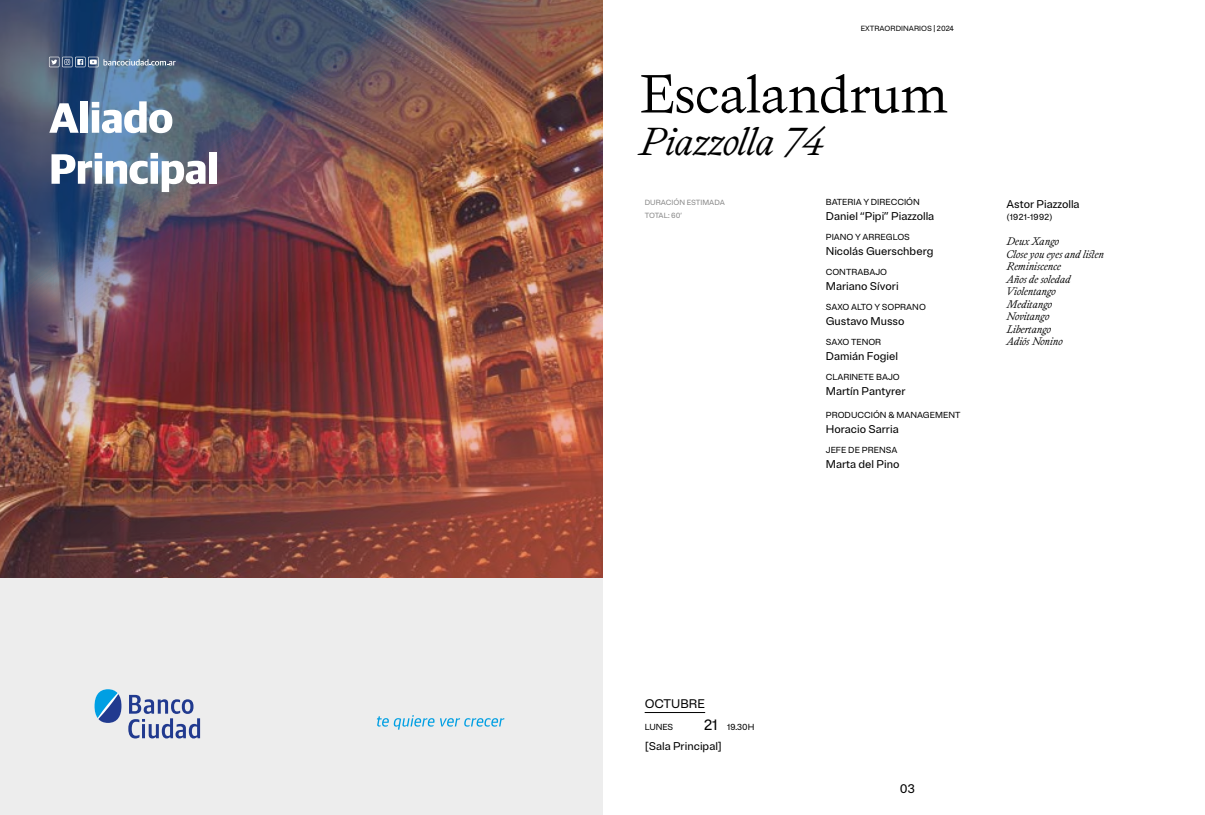
<style>
.page{position:relative;width:1205px;height:815px;background:#fff}
.page>*{position:absolute;margin:0;border:0;box-sizing:border-box;transform-origin:0 0}
.t1{font:300 55px "Colon Serif";letter-spacing:-.015em;color:#000}
.t2{font:italic 300 40px "Colon Serif";letter-spacing:-.015em;color:#000}
.t3{font:12.5px "Brut Grotesque";color:#000}
.t4{font:11.25px "Brut Grotesque";color:#000}
.t5{font:italic 300 11.25px/12.5px "Colon Serif";color:#000}
.t6{font:8.75px "Brut Grotesque";color:#000}
.t7{font:8.75px "Brut Grotesque";letter-spacing:.025em;color:#000}
.t8{font:7.5px/12.5px "Brut Grotesque";color:#878787}
.t9{font:7.5px "Brut Grotesque";color:#000}
.s1{font-size:15px}
</style>
<div class="page">
<img style="left:0;top:0;width:602px;height:578px">
<div style="left:0;top:578px;width:602px;height:237px;background:#ededed"></div>
<svg style="left:49px;top:103px;width:30px;height:30px"></svg>
<div style="left:81px;top:101px;width:7px;height:32px;background:#fff"></div>
<svg style="left:92px;top:101px;width:80px;height:32px"></svg>
<svg style="left:52px;top:153px;width:153px;height:39px"></svg>
<div style="left:209px;top:152px;width:7px;height:32px;background:#fff"></div>
<svg style="left:49px;top:57px;width:127px;height:10px"></svg>
<svg style="left:128px;top:695px;width:72px;height:43px"></svg>
<svg style="left:95px;top:689px;width:26px;height:34px"></svg>
<svg style="left:377px;top:715px;width:57px;height:15px"></svg>
<svg style="left:440px;top:718px;width:64px;height:9px"></svg>
<hr style="left:645px;top:712px;width:60px;height:1px;background:#000">
<p class="t9" style="left:860px;top:24px;width:95px">EXTRAORDINARIOS | 2024</p>
<h1 class="t1" style="left:640px;top:62px;width:311px">Escalandrum</h1>
<h2 class="t2" style="left:639px;top:119px;width:188px">Piazzolla 74</h2>
<p class="t8" style="left:645px;top:196px;width:82px">DURACIÓN ESTIMADA<br>TOTAL: 60’</p>
<p class="t6" style="left:826px;top:197px;width:96px">BATERIA Y DIRECCIÓN</p>
<p class="t4" style="left:826px;top:210px;width:110px">Daniel “Pipi” Piazzolla</p>
<p class="t6" style="left:826px;top:232px;width:86px">PIANO Y ARREGLOS</p>
<p class="t4" style="left:826px;top:245px;width:109px">Nicolás Guerschberg</p>
<p class="t6" style="left:826px;top:267px;width:63px">CONTRABAJO</p>
<p class="t4" style="left:826px;top:280px;width:74px">Mariano Sívori</p>
<p class="t6" style="left:826px;top:302px;width:102px">SAXO ALTO Y SOPRANO</p>
<p class="t4" style="left:826px;top:315px;width:80px">Gustavo Musso</p>
<p class="t6" style="left:826px;top:337px;width:57px">SAXO TENOR</p>
<p class="t4" style="left:826px;top:350px;width:74px">Damián Fogiel</p>
<p class="t6" style="left:826px;top:372px;width:76px">CLARINETE BAJO</p>
<p class="t4" style="left:826px;top:385px;width:81px">Martín Pantyrer</p>
<p class="t6" style="left:826px;top:409px;width:136px">PRODUCCIÓN &amp; MANAGEMENT</p>
<p class="t4" style="left:826px;top:422px;width:75px">Horacio Sarria</p>
<p class="t6" style="left:826px;top:444px;width:73px">JEFE DE PRENSA</p>
<p class="t4" style="left:826px;top:457px;width:75px">Marta del Pino</p>
<p class="t4" style="left:1006px;top:197px;width:75px">Astor Piazzolla</p>
<p class="t7" style="left:1006px;top:212px;width:48px">(1921-1992)</p>
<p class="t5" style="left:1006px;top:235px;width:99px">Deux Xango<br>Close you eyes and listen<br>Reminiscence<br>Años de soledad<br>Violentango<br>Meditango<br>Novitango<br>Libertango<br>Adiós Nonino</p>
<p class="t3" style="left:645px;top:696px;width:62px">OCTUBRE</p>
<p class="t6" style="left:645px;top:722px;width:30px">LUNES</p>
<p class="t6" style="left:704px;top:722px;width:52px"><span class="s1">21</span> 19.30H</p>
<p class="t4" style="left:645px;top:740px;width:79px">[Sala Principal]</p>
<p class="t3" style="left:900px;top:781px;width:16px">03</p>
</div>
